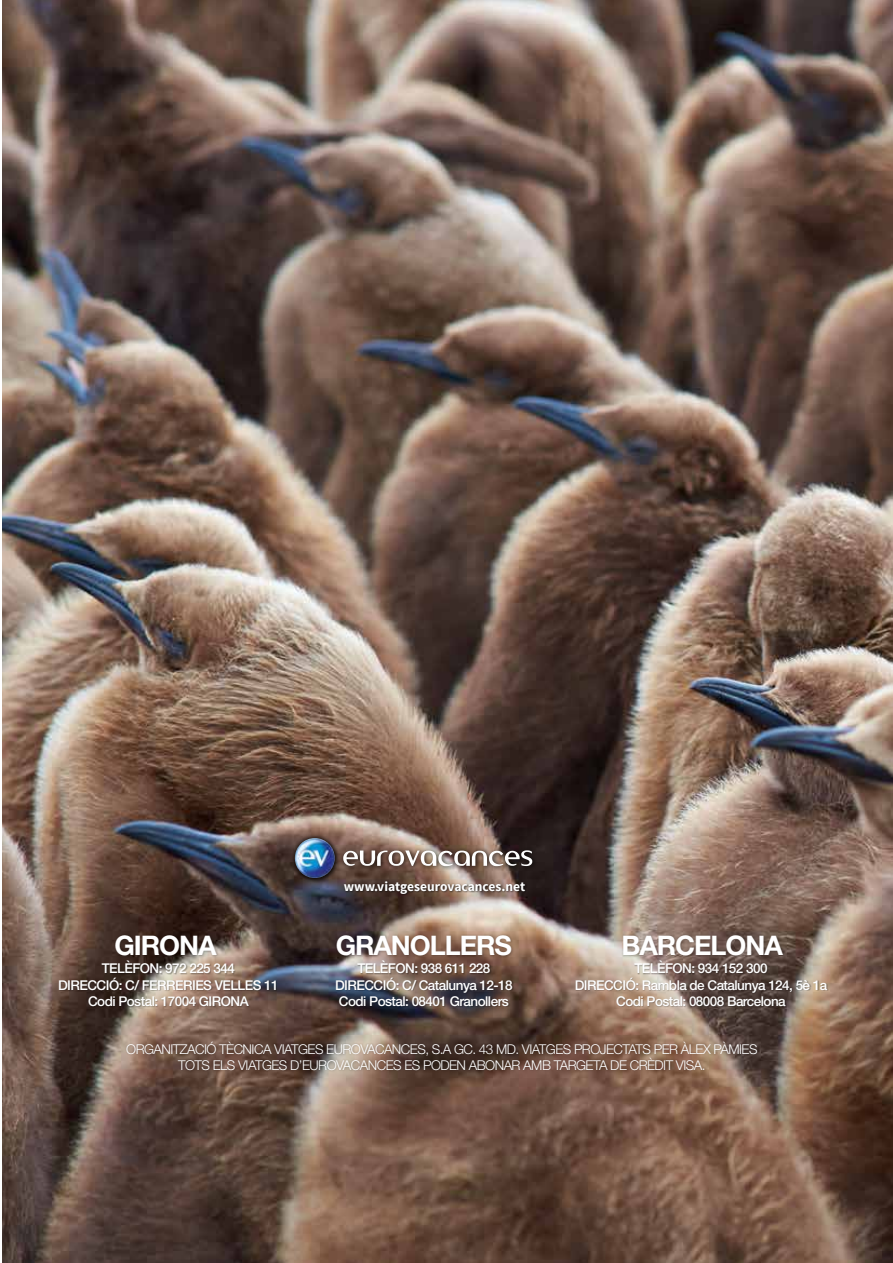
<style>
.page{position:relative;width:893px;height:1263px;background:#fff}
.page>*{position:absolute;margin:0;border:0;box-sizing:border-box;transform-origin:0 0}
.t1{font:700 27px "Helvetica Neue LT Std";letter-spacing:-.04em;color:#fff}
.t2{font:500 13.5px/16.2px "Helvetica Neue LT Std";letter-spacing:-.04em;color:#fff;text-align:center}
.t3{font:300 13.5px/16.2px "Helvetica Neue LT Std";letter-spacing:-.04em;color:#fff;text-align:center}
.t4{font:700 13.5px "Source Sans Pro";color:#fff}
</style>
<div class="page">
<img style="left:2px;top:0;width:891px;height:1263px">
<div style="left:59px;top:961px;width:218px;height:47px;background:#000;opacity:.29"></div>
<div style="left:343px;top:880px;width:185px;height:16px;background:#000;opacity:.75"></div>
<div style="left:125px;top:1040px;width:635px;height:33px;background:#000;opacity:.25"></div>
<div style="left:575px;top:961px;width:254px;height:47px;background:#000;opacity:.29"></div>
<div style="left:114px;top:933px;width:106px;height:25px;background:#000;opacity:.25"></div>
<div style="left:336px;top:961px;width:177px;height:47px;background:#000;opacity:.29"></div>
<div style="left:335px;top:933px;width:179px;height:25px;background:#000;opacity:.25"></div>
<div style="left:621px;top:933px;width:165px;height:25px;background:#000;opacity:.25"></div>
<div style="left:291px;top:834px;width:51px;height:50px;background:#000;opacity:.75"></div>
<div style="left:291px;top:834px;width:246px;height:49px;background:#000;opacity:.75"></div>
<svg style="left:343px;top:850px;width:189px;height:16px"></svg>
<img style="left:295px;top:838px;width:40px;height:40px;border-radius:20px">
<h1 class="t1" style="left:115px;top:929px;width:104px">GIRONA</h1>
<p class="t2" style="left:58px;top:960px;width:222px">TELÈFON: 972 225 344<br>DIRECCIÓ: C/ FERRERIES VELLES 11<br>Codi Postal: 17004 GIRONA</p>
<p class="t4" style="left:344px;top:878px;width:183px">www.viatgeseurovacances.net</p>
<h1 class="t1" style="left:336px;top:929px;width:178px">GRANOLLERS</h1>
<h1 class="t1" style="left:621px;top:929px;width:163px">BARCELONA</h1>
<p class="t2" style="left:335px;top:960px;width:179px">TELÈFON: 938 611 228<br>DIRECCIÓ: C/ Catalunya 12-18<br>Codi Postal: 08401 Granollers</p>
<p class="t2" style="left:575px;top:960px;width:254px">TELÈFON: 934 152 300<br>DIRECCIÓ: Rambla de Catalunya 124, 5è 1a<br>Codi Postal: 08008 Barcelona</p>
<p class="t3" style="left:126px;top:1040px;width:633px">ORGANITZACIÓ TÈCNICA VIATGES EUROVACANCES, S.A GC. 43 MD. VIATGES PROJECTATS PER ÀLEX PÀMIES<br>TOTS ELS VIATGES D’EUROVACANCES ES PODEN ABONAR AMB TARGETA DE CRÈDIT VISA.</p>
</div>
